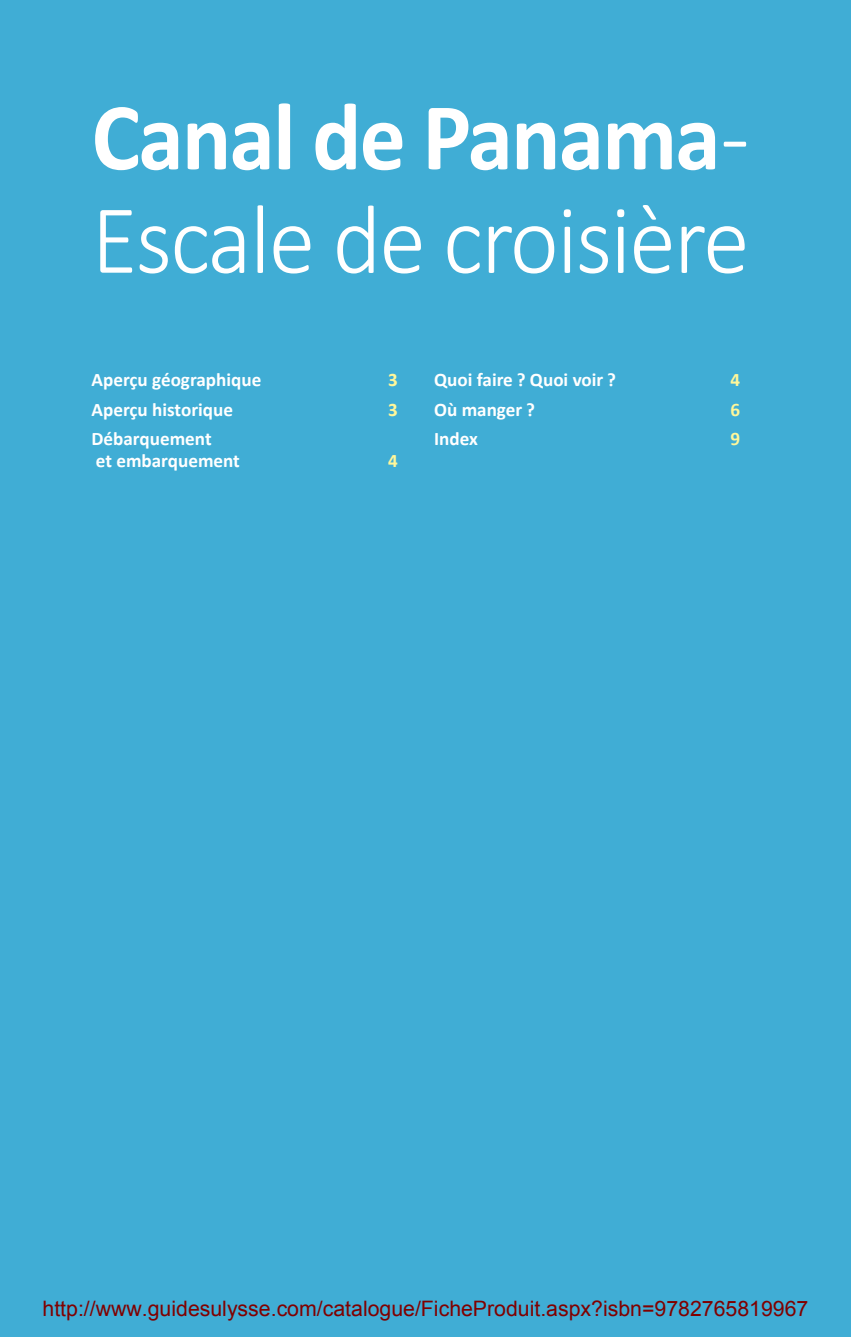
<style>
.page{position:relative;width:851px;height:1337px;background:#fff}
.page>*{position:absolute;margin:0;border:0;box-sizing:border-box;transform-origin:0 0}
.t1{font:300 99px "Calibri";letter-spacing:-.02em;color:#fff;scale:.95 1}
.t2{font:700 96.75px "Calibri";letter-spacing:-.02em;color:#fff;scale:.95 1}
.t3{font:21.38px "Arial";color:#800000}
.t4{font:700 19.12px/21.4px "Calibri";color:#fff}
.t5{font:700 19.12px "Calibri";color:#fff79a}
.s1{font-weight:300;font-size:101.25px}
</style>
<div class="page">
<div style="left:0;top:0;width:850px;height:1336px;background:#40add5"></div>
<h2 class="t2" style="left:92px;top:75px;width:694px">Canal de Panama<span class="s1">-</span></h2>
<h1 class="t1" style="left:92px;top:178px;width:694px">Escale de croisière</h1>
<p class="t4" style="left:92px;top:369px;width:171px">Aperçu géographique</p>
<p class="t5" style="left:388px;top:368px;width:11px">3</p>
<p class="t4" style="left:92px;top:399px;width:143px">Aperçu historique</p>
<p class="t5" style="left:388px;top:397px;width:11px">3</p>
<p class="t4" style="left:92px;top:428px;width:150px">Débarquement<br>et embarquement</p>
<p class="t5" style="left:388px;top:448px;width:11px">4</p>
<p class="t4" style="left:434px;top:369px;width:183px">Quoi faire ? Quoi voir ?</p>
<p class="t5" style="left:730px;top:368px;width:11px">4</p>
<p class="t4" style="left:434px;top:399px;width:102px">Où manger ?</p>
<p class="t5" style="left:730px;top:397px;width:11px">6</p>
<p class="t4" style="left:434px;top:428px;width:45px">Index</p>
<p class="t5" style="left:730px;top:427px;width:11px">9</p>
<p class="t3" style="left:43px;top:1294px;width:767px">http://www.guidesulysse.com/catalogue/FicheProduit.aspx?isbn=9782765819967</p>
</div>
